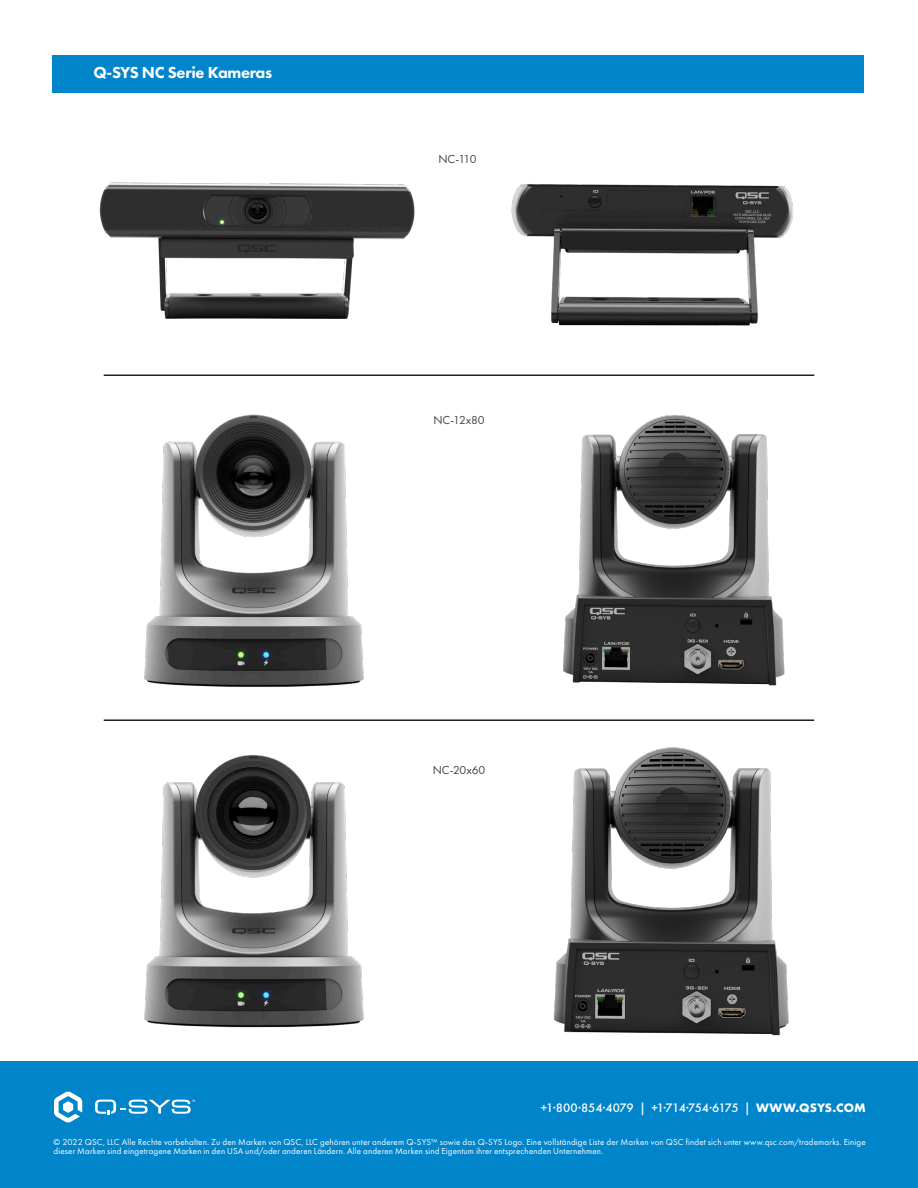
<style>
.page{position:relative;width:918px;height:1188px;background:#fff}
.page>*{position:absolute;margin:0;border:0;box-sizing:border-box;transform-origin:0 0}
.Bullet_Title{font:800 16.5px "Futura PT";letter-spacing:-.02em;color:#fff}
.t1{font:500 12.75px "Futura PT";letter-spacing:-.02em;color:#fff}
.t2{font:12px "Futura PT";letter-spacing:-.005em;color:#414042}
.t3{font:9px/9px "Futura PT";letter-spacing:.015em;color:#fff}
.s1{font-weight:700}
</style>
<div class="page">
<div style="left:53px;top:55px;width:811px;height:38px;background:#0084ca"></div>
<img style="left:144px;top:755px;width:220px;height:273px">
<img style="left:144px;top:414px;width:220px;height:273px">
<img style="left:563px;top:415px;width:222px;height:271px">
<img style="left:553px;top:747px;width:236px;height:289px">
<img style="left:99px;top:182px;width:316px;height:137px">
<img style="left:511px;top:184px;width:283px;height:142px">
<hr style="left:104px;top:374px;width:710px;height:2px;background:#231f20">
<hr style="left:104px;top:719px;width:710px;height:2px;background:#231f20">
<div style="left:0;top:1061px;width:918px;height:127px;background:#0084ca"></div>
<svg style="left:54px;top:1091px;width:28px;height:32px"></svg>
<svg style="left:95px;top:1100px;width:100px;height:15px"></svg>
<p class="Bullet_Title" style="left:93px;top:63px;width:180px">Q-SYS NC Serie Kameras</p>
<p class="t2" style="left:438px;top:151px;width:40px">NC-110</p>
<p class="t2" style="left:433px;top:412px;width:53px">NC-12x80</p>
<p class="t2" style="left:433px;top:763px;width:54px">NC-20x60</p>
<p class="t1" style="left:541px;top:1100px;width:326px">+1·800·854·4079 | +1·714·754·6175 | <span class="s1">WWW.QSYS.COM</span></p>
<p class="t3" style="left:54px;top:1138px;width:814px">© 2022 QSC, LLC Alle Rechte vorbehalten. Zu den Marken von QSC, LLC gehören unter anderem Q-SYS™ sowie das Q-SYS Logo. Eine vollständige Liste der Marken von QSC findet sich unter www.qsc.com/trademarks. Einige dieser Marken sind eingetragene Marken in den USA und/oder anderen Ländern. Alle anderen Marken sind Eigentum ihrer entsprechenden Unternehmen.</p>
</div>
